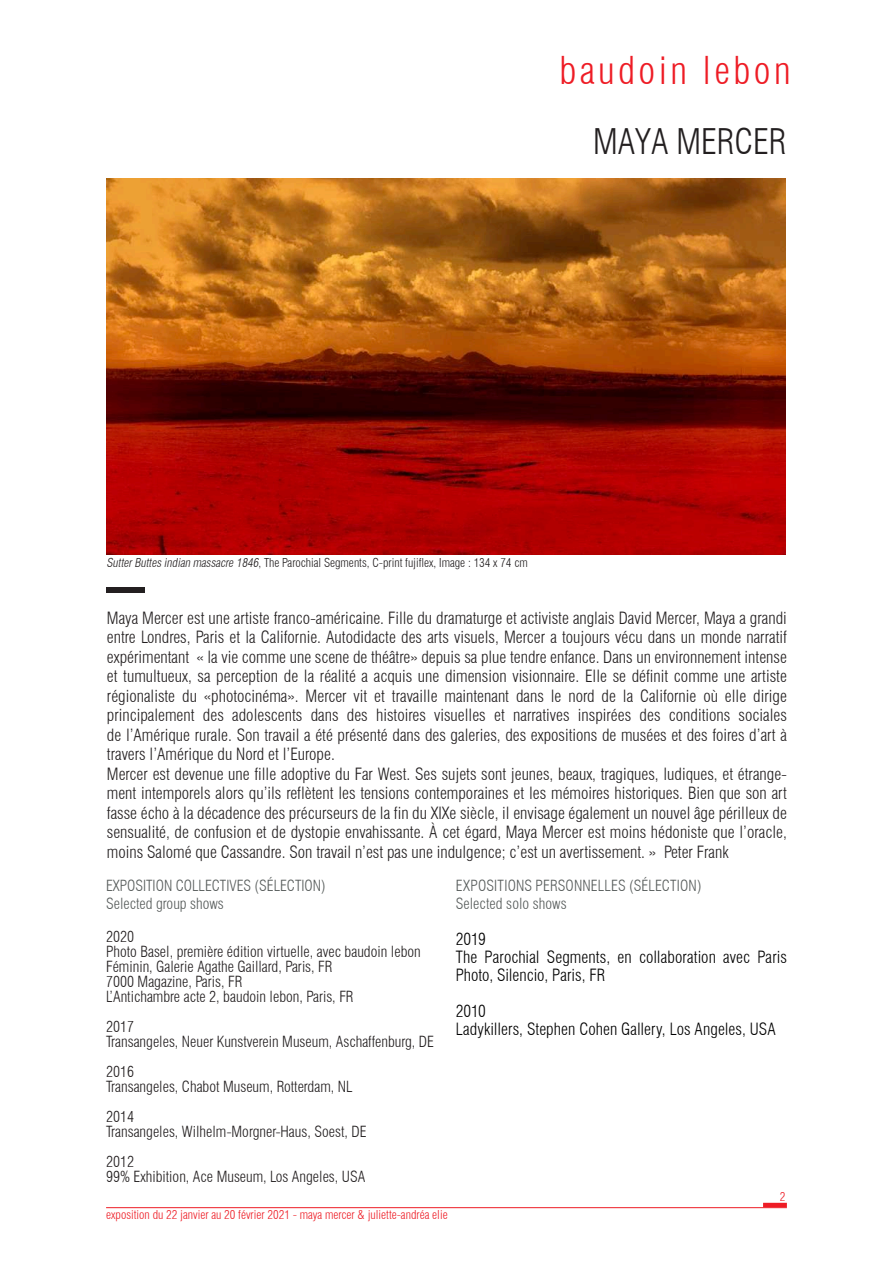
<style>
.page{position:relative;width:893px;height:1263px;background:#fff}
.page>*{position:absolute;margin:0;border:0;box-sizing:border-box;transform-origin:0 0}
.t1{font:300 condensed 37.5px "Swiss 721 BT";letter-spacing:.09em;color:#ee1c25}
.t2{font:300 condensed 34.5px "Swiss 721 BT";color:#231f20}
.t3{font:300 condensed 16.5px/19.5px "Swiss 721 BT";color:#231f20}
.t4{font:300 condensed 16.5px/18px "Swiss 721 BT";letter-spacing:.005em;color:#000001}
.t5{font:300 condensed 15px/15px "Swiss 721 BT";color:#231f20}
.t6{font:300 condensed 15px/18px "Swiss 721 BT";color:#575c5b}
.t7{font:300 condensed 12px "Swiss 721 BT";color:#231f20}
.t8{font:300 condensed 12px "Swiss 721 BT";color:#ee1c25}
.s1{font-style:italic}
</style>
<div class="page">
<hr style="left:106px;top:1207px;width:681px;height:1px;background:#ee1c25">
<hr style="left:763px;top:1203px;width:24px;height:4px;background:#ee1c25">
<div style="left:106px;top:588px;width:38px;height:5px;background:#231f20"></div>
<img style="left:106px;top:178px;width:680px;height:376px">
<h1 class="t1" style="left:560px;top:48px;width:232px">baudoin lebon</h1>
<h2 class="t2" style="left:593px;top:121px;width:195px">MAYA MERCER</h2>
<p class="t7" style="left:106px;top:555px;width:423px"><span class="s1">SutterButtes indian massacre 1846</span>, The Parochial Segments, C-print fujiflex, Image : 134 x 74 cm</p>
<p class="t3" style="left:107px;top:608px;width:681px">Maya Mercer est une artiste franco-américaine. Fille du dramaturge et activiste anglais David Mercer, Maya a grandi entre Londres, Paris et la Californie. Autodidacte des arts visuels, Mercer a toujours vécu dans un monde narratif expérimentant « la vie comme une scene de théâtre» depuis sa plue tendre enfance. Dans un environnement intense et tumultueux, sa perception de la réalité a acquis une dimension visionnaire. Elle se définit comme une artiste régionaliste du «photocinéma». Mercer vit et travaille maintenant dans le nord de la Californie où elle dirige principalement des adolescents dans des histoires visuelles et narratives inspirées des conditions sociales de l’Amérique rurale. Son travail a été présenté dans des galeries, des expositions de musées et des foires d’art à travers l’Amérique du Nord et l’Europe.<br>Mercer est devenue une fille adoptive du Far West. Ses sujets sont jeunes, beaux, tragiques, ludiques, et étrange&shy;ment intemporels alors qu’ils reflètent les tensions contemporaines et les mémoires historiques. Bien que son art fasse écho à la décadence des précurseurs de la fin du XIXe siècle, il envisage également un nouvel âge périlleux de sensualité, de confusion et de dystopie envahissante. À cet égard, Maya Mercer est moins hédoniste que l’oracle, moins Salomé que Cassandre. Son travail n’est pas une indulgence; c’est un avertissement. » Peter Frank</p>
<p class="t6" style="left:106px;top:877px;width:221px">EXPOSITION COLLECTIVES (SÉLECTION)<br>Selected group shows</p>
<p class="t5" style="left:106px;top:929px;width:316px">2020<br>Photo Basel, première édition virtuelle, avec baudoin lebon Féminin, Galerie Agathe Gaillard, Paris, FR<br>7000 Magazine, Paris, FR<br>L’Antichambre acte 2, baudoin lebon, Paris, FR</p>
<p class="t5" style="left:106px;top:1019px;width:329px">2017<br>Transangeles, Neuer Kunstverein Museum, Aschaffenburg, DE</p>
<p class="t5" style="left:106px;top:1064px;width:248px">2016<br>Transangeles, Chabot Museum, Rotterdam, NL</p>
<p class="t5" style="left:106px;top:1109px;width:262px">2014<br>Transangeles, Wilhelm-Morgner-Haus, Soest, DE</p>
<p class="t5" style="left:106px;top:1154px;width:261px">2012<br>99% Exhibition, Ace Museum, Los Angeles, USA</p>
<p class="t8" style="left:106px;top:1208px;width:343px">exposition du 22 janvier au 20 février 2021 - maya mercer &amp; juliette-andréa elie</p>
<p class="t6" style="left:456px;top:877px;width:247px">EXPOSITIONS PERSONNELLES (SÉLECTION)<br>Selected solo shows</p>
<p class="t4" style="left:456px;top:930px;width:333px">2019<br>The Parochial Segments, en collaboration avec Paris<br>Photo, Silencio, Paris, FR</p>
<p class="t4" style="left:456px;top:1002px;width:322px">2010<br>Ladykillers, Stephen Cohen Gallery, Los Angeles, USA</p>
<p class="t8" style="left:780px;top:1189px;width:7px">2</p>
</div>
